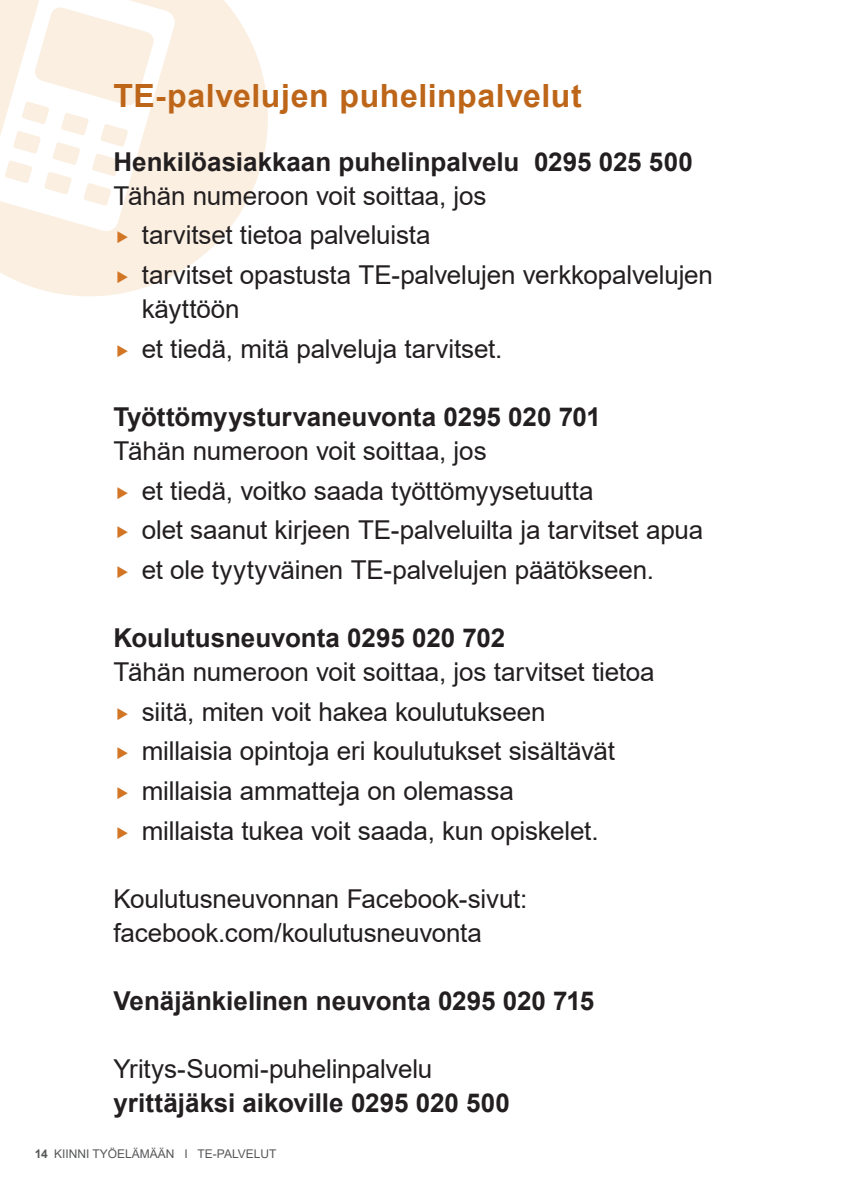
<style>
.page{position:relative;width:842px;height:1191px;background:#fff}
.page>*{position:absolute;margin:0;border:0;box-sizing:border-box;transform-origin:0 0}
.otsikko_2{font:700 32px "Arial";letter-spacing:.02em;color:#bd6619}
.leipis_14_18{font:26px/34px "Arial";letter-spacing:-.005em;color:#231f20}
.leipis_14_18-2{font:700 26px "Arial";color:#231f20}
.t1{font:12px "Arial";color:#57585a}
.s1{font-weight:700}
</style>
<div class="page">
<svg style="left:0;top:0;width:268px;height:296px;fill:#fbefe2"></svg>
<svg style="left:0;top:0;width:176px;height:232px;fill:#fbefe2"></svg>
<svg style="left:117px;top:231px;width:11px;height:12px"></svg>
<svg style="left:117px;top:271px;width:11px;height:12px"></svg>
<h2 class="otsikko_2" style="left:113px;top:73px;width:470px">TE-palvelujen puhelinpalvelut</h2>
<p class="leipis_14_18-2" style="left:113px;top:143px;width:581px">Henkilöasiakkaan puhelinpalvelu 0295 025 500</p>
<p class="leipis_14_18" style="left:113px;top:178px;width:375px">Tähän numeroon voit soittaa, jos</p>
<p class="leipis_14_18" style="left:142px;top:218px;width:290px">tarvitset tietoa palveluista</p>
<p class="leipis_14_18" style="left:142px;top:258px;width:573px">tarvitset opastusta TE-palvelujen verkkopalvelujen käyttöön</p>
<p class="leipis_14_18" style="left:142px;top:331px;width:362px">et tiedä, mitä palveluja tarvitset.</p>
<p class="leipis_14_18-2" style="left:113px;top:398px;width:489px">Työttömyysturvaneuvonta 0295 020 701</p>
<p class="leipis_14_18" style="left:113px;top:433px;width:375px">Tähän numeroon voit soittaa, jos</p>
<p class="leipis_14_18" style="left:142px;top:473px;width:453px">et tiedä, voitko saada työttömyysetuutta</p>
<p class="leipis_14_18" style="left:142px;top:513px;width:563px">olet saanut kirjeen TE-palveluilta ja tarvitset apua</p>
<p class="leipis_14_18" style="left:142px;top:552px;width:514px">et ole tyytyväinen TE-palvelujen päätökseen.</p>
<p class="leipis_14_18-2" style="left:113px;top:619px;width:393px">Koulutusneuvonta 0295 020 702</p>
<p class="leipis_14_18" style="left:113px;top:654px;width:543px">Tähän numeroon voit soittaa, jos tarvitset tietoa</p>
<p class="leipis_14_18" style="left:142px;top:694px;width:405px">siitä, miten voit hakea koulutukseen</p>
<p class="leipis_14_18" style="left:142px;top:734px;width:475px">millaisia opintoja eri koulutukset sisältävät</p>
<p class="leipis_14_18" style="left:142px;top:773px;width:374px">millaisia ammatteja on olemassa</p>
<p class="leipis_14_18" style="left:142px;top:813px;width:458px">millaista tukea voit saada, kun opiskelet.</p>
<p class="leipis_14_18" style="left:113px;top:881px;width:416px">Koulutusneuvonnan Facebook-sivut: facebook.com/koulutusneuvonta</p>
<p class="leipis_14_18-2" style="left:113px;top:982px;width:482px">Venäjänkielinen neuvonta 0295 020 715</p>
<p class="leipis_14_18" style="left:113px;top:1051px;width:320px">Yritys-Suomi-puhelinpalvelu</p>
<p class="leipis_14_18-2" style="left:113px;top:1084px;width:398px">yrittäjäksi aikoville 0295 020 500</p>
<p class="t1" style="left:35px;top:1145px;width:243px"><span class="s1">14</span> KIINNI TYÖELÄMÄÄN I TE-PALVELUT</p>
</div>
